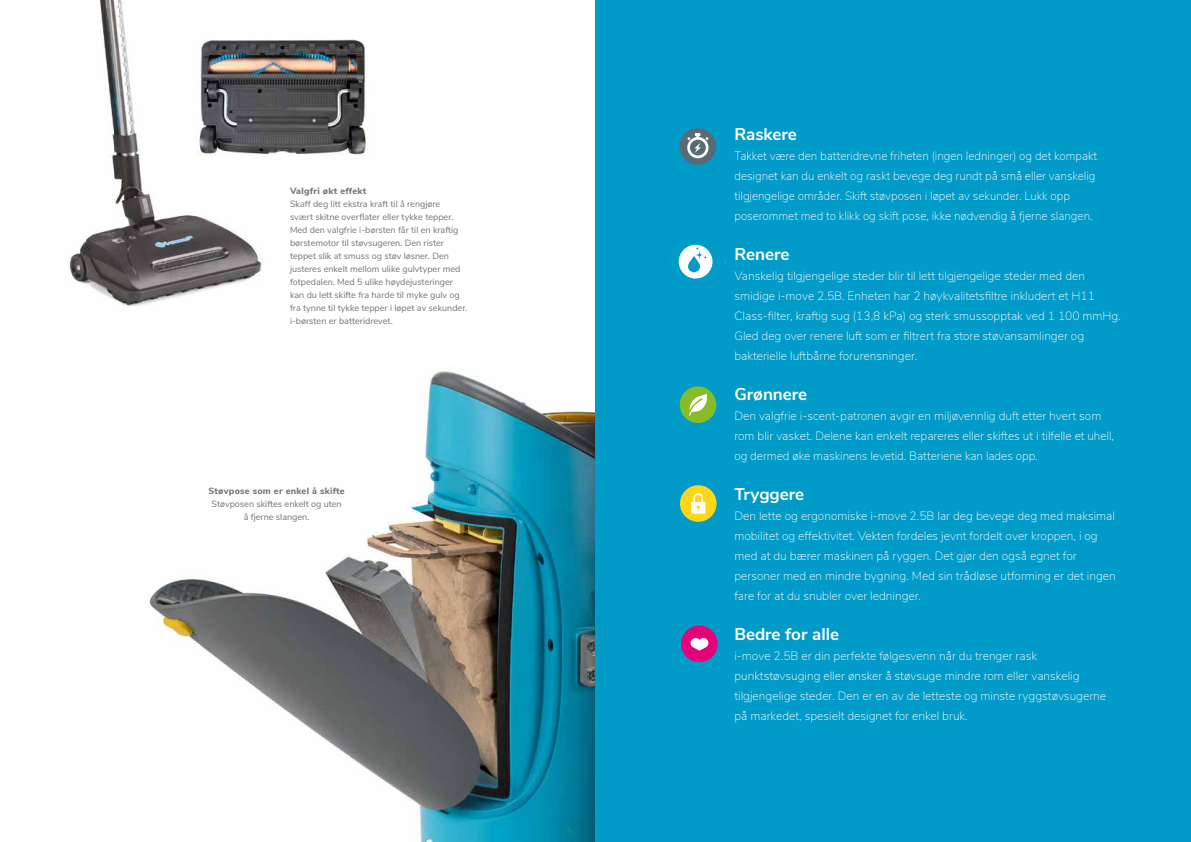
<style>
.page{position:relative;width:1191px;height:842px;background:#fff}
.page>*{position:absolute;margin:0;border:0;box-sizing:border-box;transform-origin:0 0}
.t1{font:700 17px "Nunito Sans";color:#fff}
.t2{font:200 12px/20px "Nunito Sans";color:#fff}
.t3{font:9px/13px "Nunito Sans";color:#767675}
.t4{font:800 9px "Nunito Sans";letter-spacing:.03em;color:#767675}
</style>
<div class="page">
<img style="left:147px;top:371px;width:448px;height:471px">
<div style="left:595px;top:0;width:596px;height:842px;background:#009bc9"></div>
<div style="left:679px;top:128px;width:37px;height:37px;background:#586b74;border-radius:50%"></div>
<svg style="left:687px;top:133px;width:21px;height:25px"></svg>
<svg style="left:678px;top:245px;width:34px;height:34px"></svg>
<div style="left:679px;top:386px;width:37px;height:37px;background:#86bc25;border-radius:50%"></div>
<svg style="left:689px;top:394px;width:18px;height:22px"></svg>
<div style="left:680px;top:485px;width:36px;height:37px;background:#ffd618;border-radius:50%"></div>
<svg style="left:691px;top:493px;width:14px;height:21px"></svg>
<div style="left:681px;top:625px;width:36px;height:37px;background:#e6007a;border-radius:50%"></div>
<svg style="left:690px;top:638px;width:19px;height:13px"></svg>
<img style="left:69px;top:0;width:194px;height:307px">
<img style="left:186px;top:28px;width:180px;height:143px">
<p class="t4" style="left:290px;top:184px;width:78px">Valgfri økt effekt</p>
<p class="t3" style="left:290px;top:197px;width:179px">Skaff deg litt ekstra kraft til å rengjøre<br>svært skitne overflater eller tykke tepper.<br>Med den valgfrie i-børsten får til en kraftig børstemotor til støvsugeren. Den rister teppet slik at smuss og støv løsner. Den justeres enkelt mellom ulike gulvtyper med fotpedalen. Med 5 ulike høydejusteringer kan du lett skifte fra harde til myke gulv og fra tynne til tykke tepper i løpet av sekunder. i-børsten er batteridrevet.</p>
<p class="t4" style="left:208px;top:484px;width:138px">Støvpose som er enkel å skifte</p>
<p class="t3" style="left:212px;top:497px;width:132px;text-align:center">Støvposen skiftes enkelt og uten å fjerne slangen.</p>
<h1 class="t1" style="left:734px;top:121px;width:64px">Raskere</h1>
<p class="t2" style="left:734px;top:145px;width:364px">Takket være den batteridrevne friheten (ingen ledninger) og det kompakt designet kan du enkelt og raskt bevege deg rundt på små eller vanskelig tilgjengelige områder. Skift støvposen i løpet av sekunder. Lukk opp poserommet med to klikk og skift pose, ikke nødvendig å fjerne slangen.</p>
<h1 class="t1" style="left:734px;top:241px;width:57px">Renere</h1>
<p class="t2" style="left:734px;top:265px;width:388px">Vanskelig tilgjengelige steder blir til lett tilgjengelige steder med den smidige i-move 2.5B. Enheten har 2 høykvalitetsfiltre inkludert et H11<br>Class-filter, kraftig sug (13,8 kPa) og sterk smussopptak ved 1 100 mmHg.<br>Gled deg over renere luft som er filtrert fra store støvansamlinger og bakterielle luftbårne forurensninger.</p>
<h1 class="t1" style="left:734px;top:381px;width:74px">Grønnere</h1>
<p class="t2" style="left:734px;top:405px;width:381px">Den valgfrie i-scent-patronen avgir en miljøvennlig duft etter hvert som rom blir vasket. Delene kan enkelt repareres eller skiftes ut i tilfelle et uhell, og dermed øke maskinens levetid. Batteriene kan lades opp.</p>
<h1 class="t1" style="left:734px;top:481px;width:71px">Tryggere</h1>
<p class="t2" style="left:734px;top:505px;width:383px">Den lette og ergonomiske i-move 2.5B lar deg bevege deg med maksimal mobilitet og effektivitet. Vekten fordeles jevnt fordelt over kroppen, i og med at du bærer maskinen på ryggen. Det gjør den også egnet for personer med en mindre bygning. Med sin trådløse utforming er det ingen fare for at du snubler over ledninger.</p>
<h1 class="t1" style="left:734px;top:621px;width:106px">Bedre for alle</h1>
<p class="t2" style="left:734px;top:645px;width:373px">i-move 2.5B er din perfekte følgesvenn når du trenger rask punktstøvsuging eller ønsker å støvsuge mindre rom eller vanskelig tilgjengelige steder. Den er en av de letteste og minste ryggstøvsugerne på markedet, spesielt designet for enkel bruk.</p>
</div>
